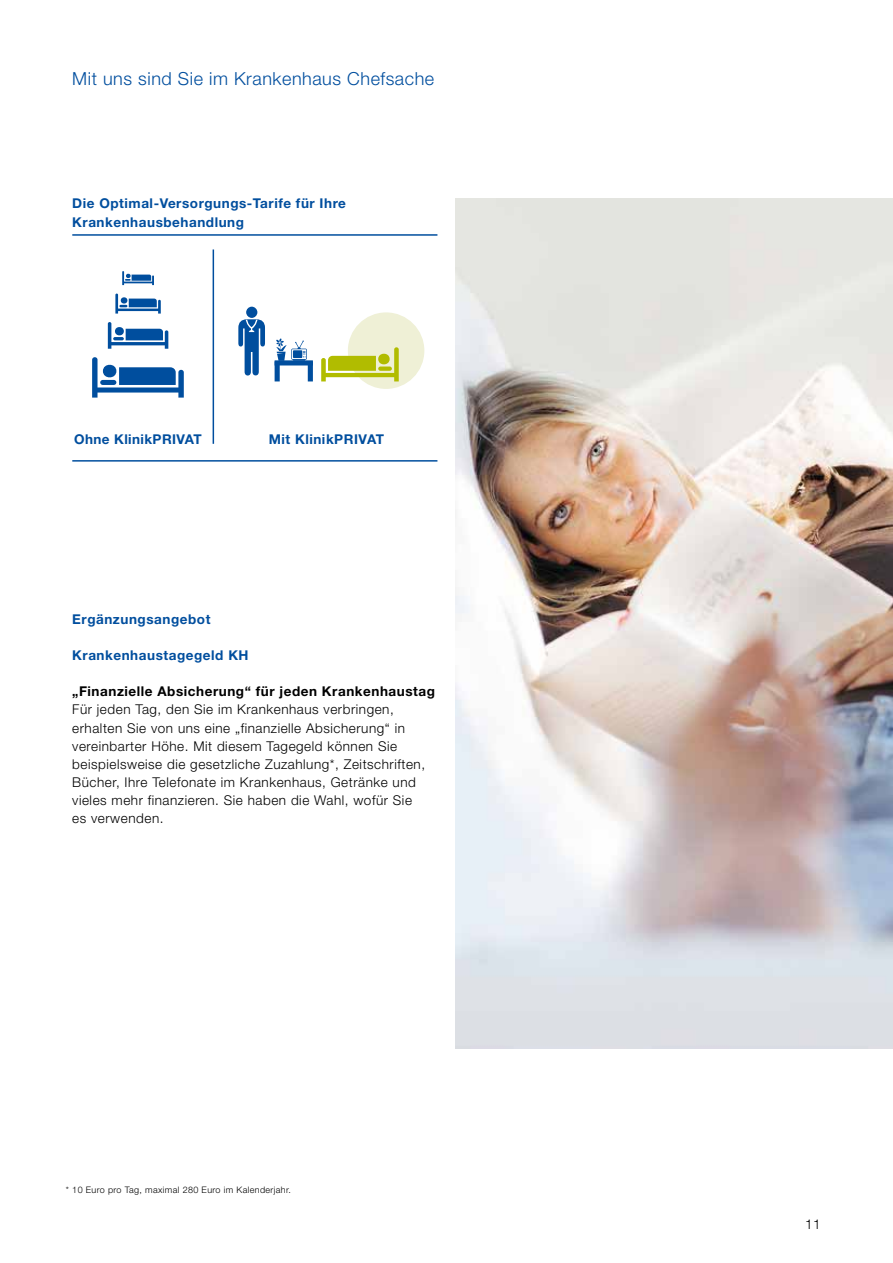
<style>
.page{position:relative;width:893px;height:1263px;background:#fff}
.page>*{position:absolute;margin:0;border:0;box-sizing:border-box;transform-origin:0 0}
.t1{font:300 18px "Helvetica Neue LT Pro";letter-spacing:.03em;color:#004e9e}
.t2{font:300 13.5px/18.1px "Helvetica Neue LT Pro";letter-spacing:.04em;color:#000}
.t3{font:700 13.5px/18.1px "Helvetica Neue LT Pro";letter-spacing:.04em;color:#004e9e}
.t4{font:700 13.5px "Helvetica Neue LT Pro";letter-spacing:.04em;color:#000}
.t5{font:300 9px "Helvetica Neue LT Pro";letter-spacing:.04em;color:#000}
</style>
<div class="page">
<img style="left:455px;top:199px;width:438px;height:849px">
<div style="left:348px;top:312px;width:76px;height:77px;background:#eff0d6;border-radius:50%"></div>
<div style="left:275px;top:360px;width:38px;height:5px;background:#004e9e"></div>
<div style="left:275px;top:361px;width:5px;height:20px;background:#004e9e"></div>
<div style="left:308px;top:361px;width:5px;height:20px;background:#004e9e"></div>
<div style="left:246px;top:307px;width:11px;height:11px;background:#004e9e;border-radius:50%"></div>
<svg style="left:238px;top:319px;width:27px;height:56px"></svg>
<hr style="left:72px;top:234px;width:365px;height:2px;background:#004e9e">
<hr style="left:72px;top:460px;width:365px;height:2px;background:#004e9e">
<hr style="left:213px;top:249px;width:1px;height:195px;background:#004e9e">
<svg style="left:92px;top:357px;width:92px;height:41px"></svg>
<svg style="left:108px;top:322px;width:60px;height:27px"></svg>
<svg style="left:115px;top:294px;width:46px;height:20px"></svg>
<svg style="left:122px;top:271px;width:32px;height:14px"></svg>
<svg style="left:321px;top:347px;width:78px;height:34px"></svg>
<svg style="left:276px;top:338px;width:31px;height:23px"></svg>
<h1 class="t1" style="left:72px;top:68px;width:363px">Mit uns sind Sie im Krankenhaus Chefsache</h1>
<p class="t3" style="left:72px;top:194px;width:275px">Die Optimal-Versorgungs-Tarife für Ihre<br>Krankenhausbehandlung</p>
<p class="t3" style="left:74px;top:429px;width:129px">Ohne KlinikPRIVAT</p>
<p class="t3" style="left:269px;top:429px;width:117px">Mit KlinikPRIVAT</p>
<p class="t3" style="left:72px;top:610px;width:140px">Ergänzungsangebot</p>
<p class="t3" style="left:72px;top:646px;width:178px">Krankenhaustagegeld KH</p>
<p class="t4" style="left:72px;top:683px;width:364px">„Finanzielle Absicherung“ für jeden Krankenhaustag</p>
<p class="t2" style="left:72px;top:700px;width:354px">Für jeden Tag, den Sie im Krankenhaus verbringen, erhalten Sie von uns eine „finanzielle Absicherung“ in vereinbarter Höhe. Mit diesem Tagegeld können Sie beispielsweise die gesetzliche Zuzahlung*, Zeitschriften, Bücher, Ihre Telefonate im Krankenhaus, Getränke und vieles mehr finanzieren. Sie haben die Wahl, wofür Sie es verwenden.</p>
<p class="t5" style="left:66px;top:1184px;width:226px">* 10 Euro pro Tag, maximal 280 Euro im Kalenderjahr.</p>
<p class="t2" style="left:805px;top:1215px;width:17px">11</p>
</div>
